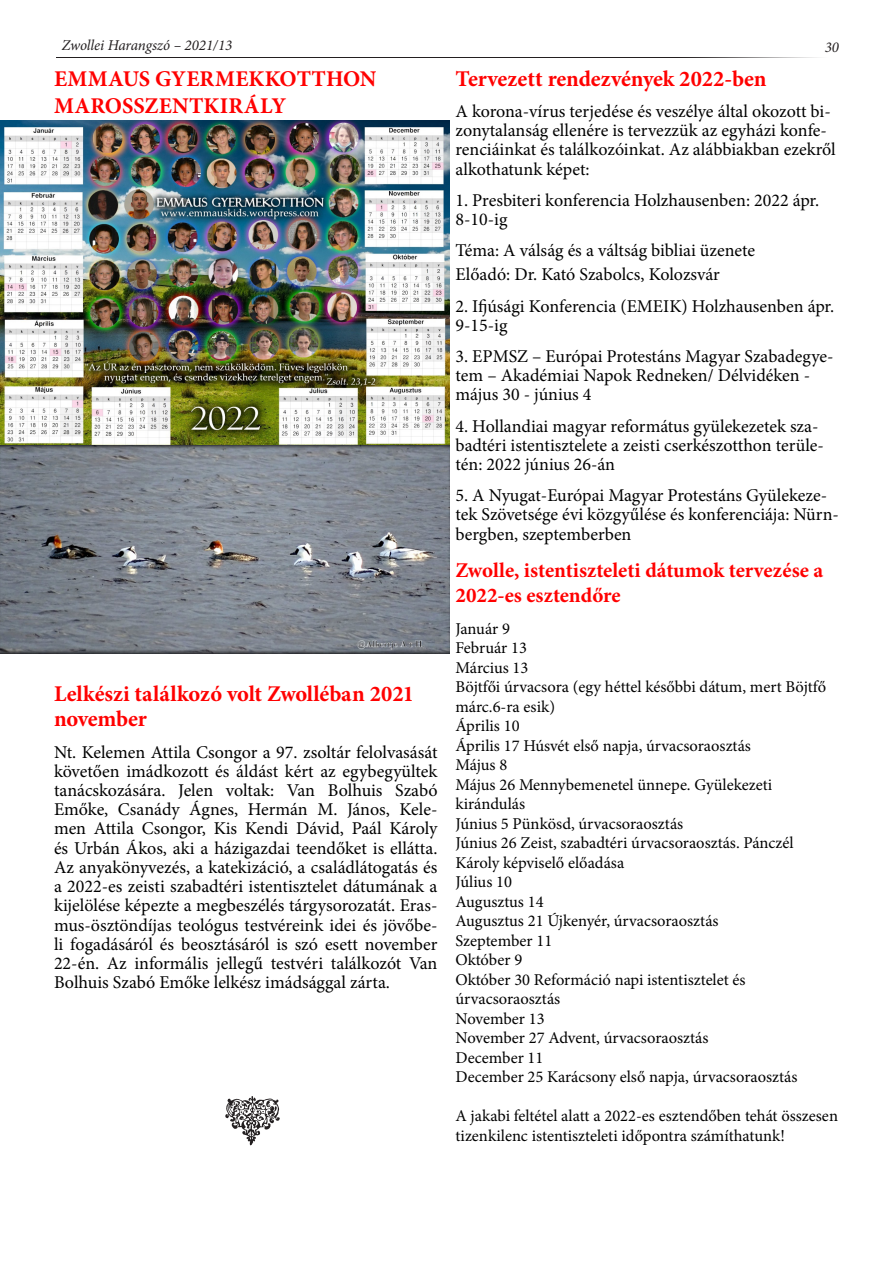
<style>
.page{position:relative;width:893px;height:1263px;background:#fff}
.page>*{position:absolute;margin:0;border:0;box-sizing:border-box;transform-origin:0 0}
.t1{font:72px "Kis Miklos";color:#231f20}
.t2{font:700 22.5px/27px "Minion Pro";letter-spacing:-.005em;color:#f00}
.t3{font:700 21px/25.2px "Minion Pro";color:#f00}
.t4{font:18px/19.2px "Minion Pro";color:#000}
.t5{font:16.5px/19.5px "Minion Pro";color:#000}
.t6{font:italic 15px "Minion Pro";letter-spacing:-.005em;color:#231f20}
</style>
<div class="page">
<img style="left:57px;top:57px;width:761px;height:1px">
<img style="left:0;top:120px;width:449px;height:534px">
<p class="t6" style="left:62px;top:35px;width:172px">Zwollei Harangszó – 2021/13</p>
<p class="t6" style="left:825px;top:37px;width:16px">30</p>
<p class="t2" style="left:54px;top:65px;width:324px">EMMAUS GYERMEKKOTTHON<br>MAROSSZENTKIRÁLY</p>
<p class="t2" style="left:455px;top:65px;width:312px">Tervezett rendezvények 2022-ben</p>
<p class="t4" style="left:455px;top:102px;width:382px">A korona-vírus terjedése és veszélye által okozott bi&shy;zonytalanság ellenére is tervezzük az egyházi konfe&shy;renciáinkat és találkozóinkat. Az alábbiakban ezekről alkothatunk képet:</p>
<p class="t4" style="left:455px;top:191px;width:365px">1. Presbiteri konferencia Holzhausenben: 2022 ápr.<br>8-10-ig</p>
<p class="t4" style="left:455px;top:241px;width:301px">Téma: A válság és a váltság bibliai üzenete</p>
<p class="t4" style="left:455px;top:264px;width:266px">Előadó: Dr. Kató Szabolcs, Kolozsvár</p>
<p class="t4" style="left:455px;top:296px;width:380px">2. Ifjúsági Konferencia (EMEIK) Holzhausenben ápr.<br>9-15-ig</p>
<p class="t4" style="left:455px;top:347px;width:380px">3. EPMSZ – Európai Protestáns Magyar Szabadegye&shy;tem – Akadémiai Napok Redneken/ Délvidéken - május 30 - június 4</p>
<p class="t4" style="left:455px;top:416px;width:370px">4. Hollandiai magyar református gyülekezetek sza&shy;badtéri istentisztelete a zeisti cserkészotthon terüle&shy;tén: 2022 június 26-án</p>
<p class="t4" style="left:455px;top:486px;width:385px">5. A Nyugat-Európai Magyar Protestáns Gyülekeze&shy;tek Szövetsége évi közgyűlése és konferenciája: Nürn&shy;bergben, szeptemberben</p>
<p class="t3" style="left:455px;top:557px;width:369px">Zwolle, istentiszteleti dátumok tervezése a<br>2022-es esztendőre</p>
<p class="t5" style="left:455px;top:619px;width:56px">Január 9</p>
<p class="t5" style="left:455px;top:638px;width:73px">Február 13</p>
<p class="t5" style="left:455px;top:658px;width:74px">Március 13</p>
<p class="t5" style="left:455px;top:677px;width:372px">Böjtfői úrvacsora (egy héttel későbbi dátum, mert Böjtfő márc.6-ra esik)</p>
<p class="t5" style="left:455px;top:716px;width:66px">Április 10</p>
<p class="t5" style="left:455px;top:736px;width:297px">Április 17 Húsvét első napja, úrvacsoraosztás</p>
<p class="t5" style="left:455px;top:755px;width:53px">Május 8</p>
<p class="t5" style="left:455px;top:775px;width:318px">Május 26 Mennybemenetel ünnepe. Gyülekezeti kirándulás</p>
<p class="t5" style="left:455px;top:814px;width:229px">Június 5 Pünkösd, úrvacsoraosztás</p>
<p class="t5" style="left:455px;top:833px;width:340px">Június 26 Zeist, szabadtéri úrvacsoraosztás. Pánczél<br>Károly képviselő előadása</p>
<p class="t5" style="left:455px;top:872px;width:58px">Július 10</p>
<p class="t5" style="left:455px;top:892px;width:90px">Augusztus 14</p>
<p class="t5" style="left:455px;top:911px;width:265px">Augusztus 21 Újkenyér, úrvacsoraosztás</p>
<p class="t5" style="left:455px;top:931px;width:98px">Szeptember 11</p>
<p class="t5" style="left:455px;top:950px;width:68px">Október 9</p>
<p class="t5" style="left:455px;top:970px;width:292px">Október 30 Reformáció napi istentisztelet és úrvacsoraosztás</p>
<p class="t5" style="left:455px;top:1009px;width:91px">November 13</p>
<p class="t5" style="left:455px;top:1028px;width:254px">November 27 Advent, úrvacsoraosztás</p>
<p class="t5" style="left:455px;top:1048px;width:89px">December 11</p>
<p class="t5" style="left:455px;top:1067px;width:343px">December 25 Karácsony első napja, úrvacsoraosztás</p>
<p class="t5" style="left:455px;top:1106px;width:384px">A jakabi feltétel alatt a 2022-es esztendőben tehát összesen</p>
<p class="t2" style="left:54px;top:680px;width:361px;line-height:25.7px">Lelkészi találkozó volt Zwolléban 2021 november</p>
<p class="t4" style="left:54px;top:742px;width:385px;text-align:justify">Nt. Kelemen Attila Csongor a 97. zsoltár felolvasását követően imádkozott és áldást kért az egybegyültek tanácskozására. Jelen voltak: Van Bolhuis Szabó Emőke, Csanády Ágnes, Hermán M. János, Kele&shy;men Attila Csongor, Kis Kendi Dávid, Paál Károly és Urbán Ákos, aki a házigazdai teendőket is ellátta.<br>Az anyakönyvezés, a katekizáció, a családlátogatás és a 2022-es zeisti szabadtéri istentisztelet dátumának a kijelölése képezte a megbeszélés tárgysorozatát. Eras&shy;mus-ösztöndíjas teológus testvéreink idei és jövőbe&shy;li fogadásáról és beosztásáról is szó esett november 22-én. Az informális jellegű testvéri találkozót Van Bolhuis Szabó Emőke lelkész imádsággal zárta.</p>
<p class="t1" style="left:225px;top:1072px;width:58px">Þ</p>
<p class="t5" style="left:455px;top:1126px;width:331px">tizenkilenc istentiszteleti időpontra számíthatunk!</p>
</div>
